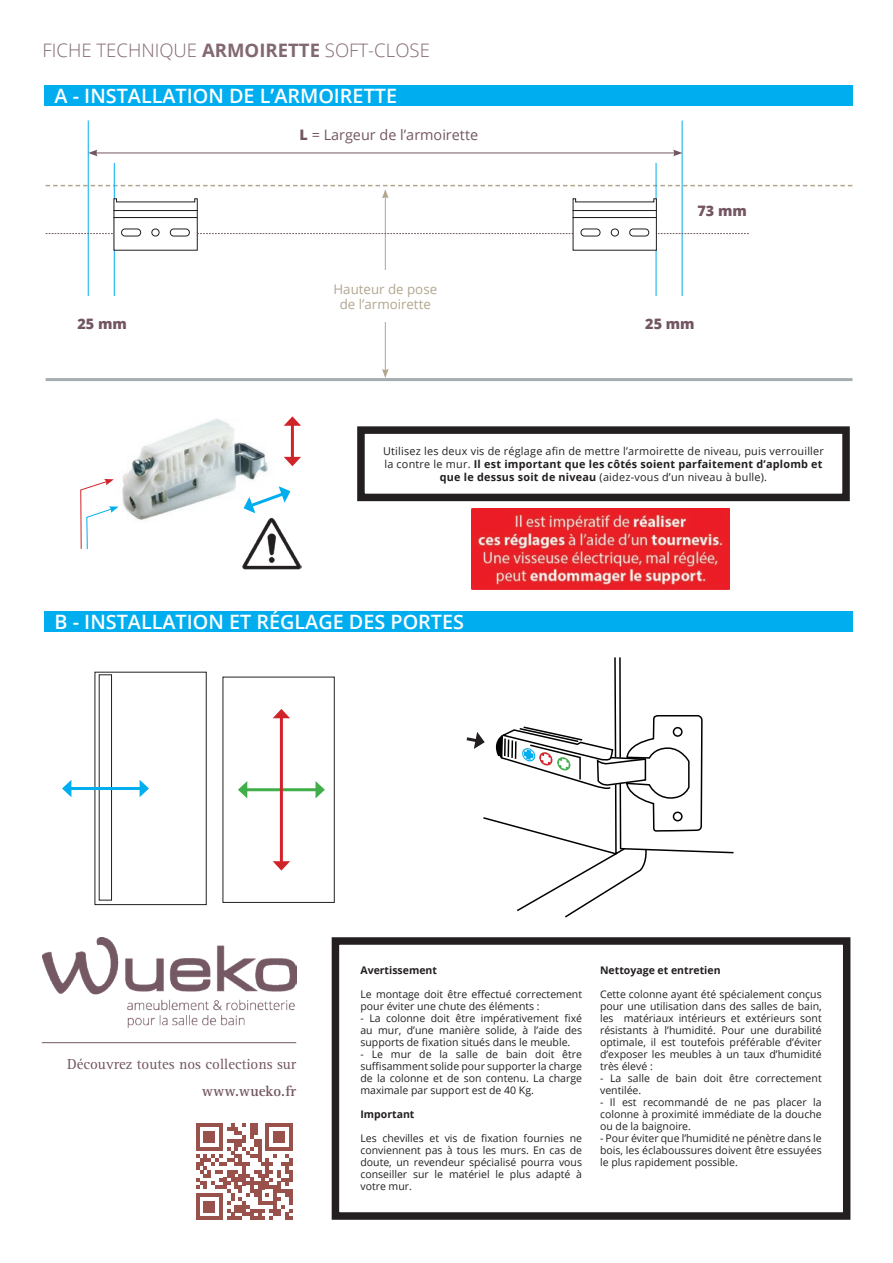
<style>
.page{position:relative;width:893px;height:1263px;background:#fff}
.page>*{position:absolute;margin:0;border:0;box-sizing:border-box;transform-origin:0 0}
.t1{font:600 19.8px "Open Sans";color:#fff}
.t2{font:300 18.6px "Open Sans";color:#826872}
.t3{font:15px "Rotis Serif";color:#735662}
.t4{font:700 15px "Rotis Serif";color:#735662}
.t5{font:14.4px "Open Sans";color:#735662}
.t6{font:800 14.4px "Open Sans";color:#735662}
.t7{font:13.35px/14.7px "Open Sans";color:#b2a68f;text-align:center}
.t8{font:10.8px/13px "Open Sans";letter-spacing:.02em;color:#231f20;text-align:center}
.t9{font:10.5px/12px "Open Sans";color:#231f20;text-align:justify}
.t10{font:700 10.5px "Open Sans";color:#231f20}
.s1{font-weight:700}
.s2{font-weight:800}
</style>
<div class="page">
<div style="left:44px;top:85px;width:808px;height:21px;background:#00aeef"></div>
<div style="left:332px;top:937px;width:518px;height:283px;border:8px solid #231f20"></div>
<hr style="left:42px;top:1042px;width:254px;height:1px;background:#735662">
<svg style="left:196px;top:1123px;width:96px;height:97px"></svg>
<img style="left:43px;top:937px;width:253px;height:91px">
<div style="left:44px;top:611px;width:808px;height:20px;background:#00aeef"></div>
<div style="left:357px;top:426px;width:493px;height:75px;border:8px solid #231f20"></div>
<img style="left:122px;top:418px;width:146px;height:102px">
<svg style="left:80px;top:479px;width:39px;height:70px"></svg>
<hr style="left:291px;top:423px;width:3px;height:36px;background:#d1232a">
<svg style="left:284px;top:457px;width:17px;height:9px"></svg>
<svg style="left:284px;top:416px;width:17px;height:10px"></svg>
<svg style="left:244px;top:486px;width:46px;height:27px"></svg>
<hr style="left:385px;top:196px;width:1px;height:175px;background:#b2a68f">
<svg style="left:382px;top:369px;width:7px;height:9px"></svg>
<hr style="left:88px;top:120px;width:1px;height:176px;background:#00aeef">
<hr style="left:682px;top:120px;width:1px;height:176px;background:#00aeef">
<img style="left:241px;top:513px;width:60px;height:57px">
<hr style="left:46px;top:378px;width:806px;height:3px;background:#a5adb0">
<hr style="left:114px;top:163px;width:1px;height:133px;background:#00aeef">
<hr style="left:656px;top:163px;width:1px;height:133px;background:#00aeef">
<svg style="left:46px;top:233px;width:703px;height:1px"></svg>
<hr style="left:95px;top:153px;width:580px;height:1px;background:#735662">
<svg style="left:88px;top:150px;width:10px;height:6px"></svg>
<svg style="left:673px;top:150px;width:9px;height:6px"></svg>
<div style="left:114px;top:218px;width:83px;height:32px;background:#fff"></div>
<div style="left:114px;top:210px;width:83px;height:8px;border:1px solid #231f20"></div>
<div style="left:121px;top:229px;width:20px;height:7px;border:1px solid #231f20;border-radius:4px"></div>
<div style="left:170px;top:229px;width:20px;height:7px;border:1px solid #231f20;border-radius:4px"></div>
<div style="left:152px;top:229px;width:7px;height:7px;border:1px solid #231f20;border-radius:4px"></div>
<div style="left:573px;top:218px;width:83px;height:32px;background:#fff"></div>
<div style="left:573px;top:210px;width:83px;height:8px;border:1px solid #231f20"></div>
<svg style="left:46px;top:185px;width:806px;height:26px"></svg>
<div style="left:629px;top:229px;width:20px;height:7px;border:1px solid #231f20;border-radius:4px"></div>
<div style="left:581px;top:229px;width:19px;height:7px;border:1px solid #231f20;border-radius:4px"></div>
<div style="left:611px;top:229px;width:8px;height:7px;border:1px solid #231f20;border-radius:4px"></div>
<img style="left:471px;top:508px;width:258px;height:26px">
<div style="left:95px;top:672px;width:112px;height:233px;border:1px solid #231f20"></div>
<div style="left:223px;top:677px;width:112px;height:226px;border:1px solid #231f20"></div>
<div style="left:99px;top:674px;width:13px;height:226px;border:1px solid #231f20"></div>
<hr style="left:245px;top:788px;width:73px;height:3px;background:#40ae49">
<svg style="left:315px;top:781px;width:10px;height:17px"></svg>
<svg style="left:238px;top:781px;width:9px;height:17px"></svg>
<hr style="left:69px;top:787px;width:73px;height:3px;background:#00aeef">
<svg style="left:140px;top:780px;width:9px;height:17px"></svg>
<svg style="left:62px;top:780px;width:9px;height:17px"></svg>
<svg style="left:463px;top:534px;width:272px;height:384px"></svg>
<hr style="left:280px;top:716px;width:3px;height:148px;background:#d1232a">
<svg style="left:273px;top:861px;width:17px;height:9px"></svg>
<svg style="left:273px;top:709px;width:17px;height:9px"></svg>
<h2 class="t2" style="left:43px;top:37px;width:389px">FICHE TECHNIQUE <span class="s1">ARMOIRETTE</span> SOFT-CLOSE</h2>
<h1 class="t1" style="left:55px;top:82px;width:344px">A - INSTALLATION DE L’ARMOIRETTE</h1>
<h3 class="t5" style="left:300px;top:125px;width:180px"><span class="s2">L</span> = Largeur de l’armoirette</h3>
<p class="t7" style="left:333px;top:282px;width:105px">Hauteur de pose de l’armoirette</p>
<h3 class="t6" style="left:697px;top:200px;width:51px">73 mm</h3>
<h3 class="t6" style="left:77px;top:313px;width:51px">25 mm</h3>
<h3 class="t6" style="left:645px;top:313px;width:51px">25 mm</h3>
<p class="t8" style="left:383px;top:444px;width:442px">Utilisez les deux vis de réglage afin de mettre l’armoirette de niveau, puis verrouiller la contre le mur. <span class="s1">Il est important que les côtés soient parfaitement d’aplomb et que le dessus soit de niveau</span> (aidez-vous d’un niveau à bulle).</p>
<h1 class="t1" style="left:55px;top:608px;width:411px">B - INSTALLATION ET RÉGLAGE DES PORTES</h1>
<h3 class="t3" style="left:67px;top:1055px;width:231px">Découvrez toutes nos collections sur</h3>
<h3 class="t4" style="left:202px;top:1082px;width:96px">www.wueko.fr</h3>
<p class="t10" style="left:360px;top:963px;width:78px">Avertissement</p>
<p class="t9" style="left:360px;top:988px;width:223px">Le montage doit être effectué correctement pour éviter une chute des éléments :</p>
<p class="t9" style="left:360px;top:1012px;width:223px">- La colonne doit être impérativement fixé au mur, d’une manière solide, à l’aide des supports de fixation situés dans le meuble.</p>
<p class="t9" style="left:360px;top:1048px;width:223px">- Le mur de la salle de bain doit être suffisamment solide pour supporter la charge de la colonne et de son contenu. La charge maximale par support est de 40 Kg.</p>
<p class="t10" style="left:360px;top:1107px;width:56px">Important</p>
<p class="t9" style="left:360px;top:1132px;width:223px">Les chevilles et vis de fixation fournies ne conviennent pas à tous les murs. En cas de doute, un revendeur spécialisé pourra vous conseiller sur le matériel le plus adapté à votre mur.</p>
<p class="t10" style="left:600px;top:963px;width:122px">Nettoyage et entretien</p>
<p class="t9" style="left:600px;top:988px;width:223px">Cette colonne ayant été spécialement conçus pour une utilisation dans des salles de bain, les matériaux intérieurs et extérieurs sont résistants à l’humidité. Pour une durabilité optimale, il est toutefois préférable d’éviter d’exposer les meubles à un taux d’humidité très élevé :</p>
<p class="t9" style="left:600px;top:1072px;width:223px">- La salle de bain doit être correctement ventilée.</p>
<p class="t9" style="left:600px;top:1096px;width:223px">- Il est recommandé de ne pas placer la colonne à proximité immédiate de la douche ou de la baignoire.</p>
<p class="t9" style="left:600px;top:1132px;width:223px">- Pour éviter que l’humidité ne pénètre dans le bois, les éclaboussures doivent être essuyées le plus rapidement possible.</p>
</div>
